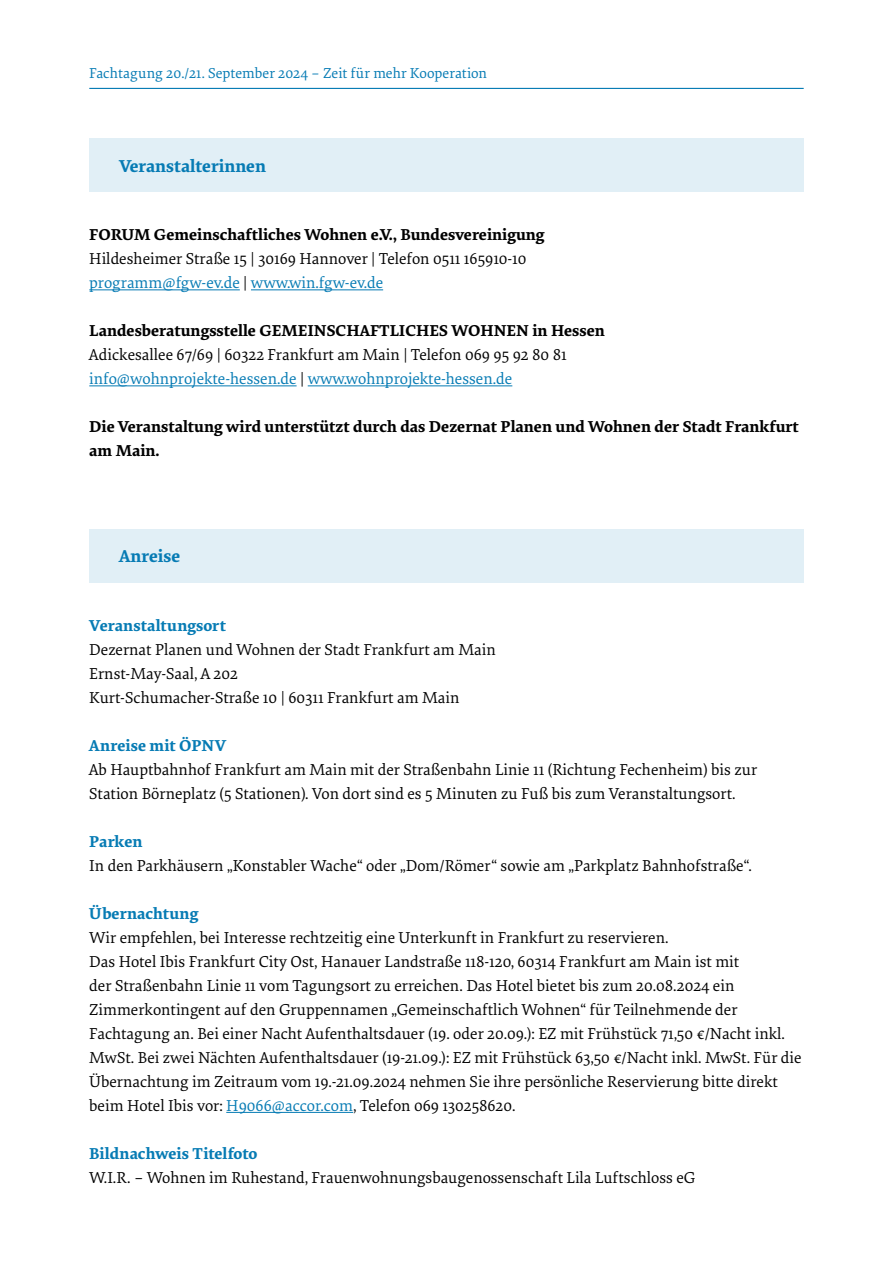
<style>
.page{position:relative;width:893px;height:1263px;background:#fff}
.page>*{position:absolute;margin:0;border:0;box-sizing:border-box;transform-origin:0 0}
.H3_Überschrift_Text{font:700 18px "Elena Basic";color:#067bb4}
.p_Fließtext{font:16.5px/24px "Elena Basic";color:#000}
.p_Fließtext-2{font:700 16.5px/24px "Elena Basic";color:#000}
.p_Fließtext-3{font:16.5px "Elena Basic";color:#067bb4}
.H4_Überschrift_Text_Tabelle{font:700 16.5px "Elena Basic";color:#067bb4}
.t1{font:15px "Elena Basic";letter-spacing:.005em;color:#067bb4}
.s1{color:#000}
.s2{color:#067bb4}
</style>
<div class="page">
<hr style="left:89px;top:88px;width:715px;height:1px;background:#067bb4">
<div style="left:89px;top:138px;width:715px;height:54px;background:#e1eff6"></div>
<hr style="left:89px;top:289px;width:151px;height:1px;background:#067bb4">
<hr style="left:251px;top:289px;width:132px;height:1px;background:#067bb4">
<hr style="left:89px;top:385px;width:208px;height:1px;background:#067bb4">
<hr style="left:308px;top:385px;width:204px;height:1px;background:#067bb4">
<div style="left:89px;top:529px;width:715px;height:53px;background:#e1eff6"></div>
<hr style="left:226px;top:1112px;width:127px;height:1px;background:#067bb4">
<p class="t1" style="left:89px;top:63px;width:399px">Fachtagung 20./21. September 2024 – Zeit für mehr Kooperation</p>
<h3 class="H3_Überschrift_Text" style="left:119px;top:152px;width:148px">Veranstalterinnen</h3>
<p class="p_Fließtext-2" style="left:89px;top:222px;width:457px">FORUM Gemeinschaftliches Wohnen e.V., Bundesvereinigung</p>
<p class="p_Fließtext" style="left:89px;top:246px;width:439px">Hildesheimer Straße 15 | 30169 Hannover | Telefon 0511 165910-10</p>
<p class="p_Fließtext-3" style="left:89px;top:272px;width:295px">programm@fgw-ev.de <span class="s1">|</span> www.win.fgw-ev.de</p>
<p class="p_Fließtext-2" style="left:89px;top:318px;width:517px">Landesberatungsstelle GEMEINSCHAFTLICHES WOHNEN in Hessen</p>
<p class="p_Fließtext" style="left:89px;top:342px;width:479px">Adickesallee 67/69 | 60322 Frankfurt am Main | Telefon 069 95 92 80 81</p>
<p class="p_Fließtext-3" style="left:89px;top:368px;width:425px">info@wohnprojekte-hessen.de <span class="s1">|</span> www.wohnprojekte-hessen.de</p>
<p class="p_Fließtext-2" style="left:89px;top:414px;width:711px">Die Veranstaltung wird unterstützt durch das Dezernat Planen und Wohnen der Stadt Frankfurt am Main.</p>
<p class="H3_Überschrift_Text" style="left:119px;top:543px;width:63px">Anreise</p>
<h4 class="H4_Überschrift_Text_Tabelle" style="left:89px;top:613px;width:138px">Veranstaltungsort</h4>
<p class="p_Fließtext" style="left:89px;top:637px;width:408px">Dezernat Planen und Wohnen der Stadt Frankfurt am Main</p>
<p class="p_Fließtext" style="left:89px;top:661px;width:150px">Ernst-May-Saal, A 202</p>
<p class="p_Fließtext" style="left:89px;top:685px;width:372px">Kurt-Schumacher-Straße 10 | 60311 Frankfurt am Main</p>
<h4 class="H4_Überschrift_Text_Tabelle" style="left:89px;top:733px;width:138px">Anreise mit ÖPNV</h4>
<p class="p_Fließtext" style="left:89px;top:757px;width:669px">Ab Hauptbahnhof Frankfurt am Main mit der Straßenbahn Linie 11 (Richtung Fechenheim) bis zur<br>Station Börneplatz (5 Stationen). Von dort sind es 5 Minuten zu Fuß bis zum Veranstaltungsort.</p>
<h4 class="H4_Überschrift_Text_Tabelle" style="left:89px;top:829px;width:55px">Parken</h4>
<p class="p_Fließtext" style="left:89px;top:853px;width:664px">In den Parkhäusern „Konstabler Wache“ oder „Dom/Römer“ sowie am „Parkplatz Bahnhofstraße“.</p>
<h4 class="H4_Überschrift_Text_Tabelle" style="left:89px;top:901px;width:111px">Übernachtung</h4>
<p class="p_Fließtext" style="left:89px;top:925px;width:581px">Wir empfehlen, bei Interesse rechtzeitig eine Unterkunft in Frankfurt zu reservieren.</p>
<p class="p_Fließtext" style="left:89px;top:949px;width:714px">Das Hotel Ibis Frankfurt City Ost, Hanauer Landstraße 118-120, 60314 Frankfurt am Main ist mit<br>der Straßenbahn Linie 11 vom Tagungsort zu erreichen. Das Hotel bietet bis zum 20.08.2024 ein Zimmerkontingent auf den Gruppennamen „Gemeinschaftlich Wohnen“ für Teilnehmende der Fachtagung an. Bei einer Nacht Aufenthaltsdauer (19. oder 20.09.): EZ mit Frühstück 71,50 €/Nacht inkl.<br>MwSt. Bei zwei Nächten Aufenthaltsdauer (19-21.09.): EZ mit Frühstück 63,50 €/Nacht inkl. MwSt. Für die Übernachtung im Zeitraum vom 19.-21.09.2024 nehmen Sie ihre persönliche Reservierung bitte direkt beim Hotel Ibis vor: <span class="s2">H9066@accor.com</span>, Telefon 069 130258620.</p>
<h4 class="H4_Überschrift_Text_Tabelle" style="left:89px;top:1141px;width:170px">Bildnachweis Titelfoto</h4>
<p class="p_Fließtext" style="left:89px;top:1165px;width:608px">W.I.R. – Wohnen im Ruhestand, Frauenwohnungsbaugenossenschaft Lila Luftschloss eG</p>
</div>
